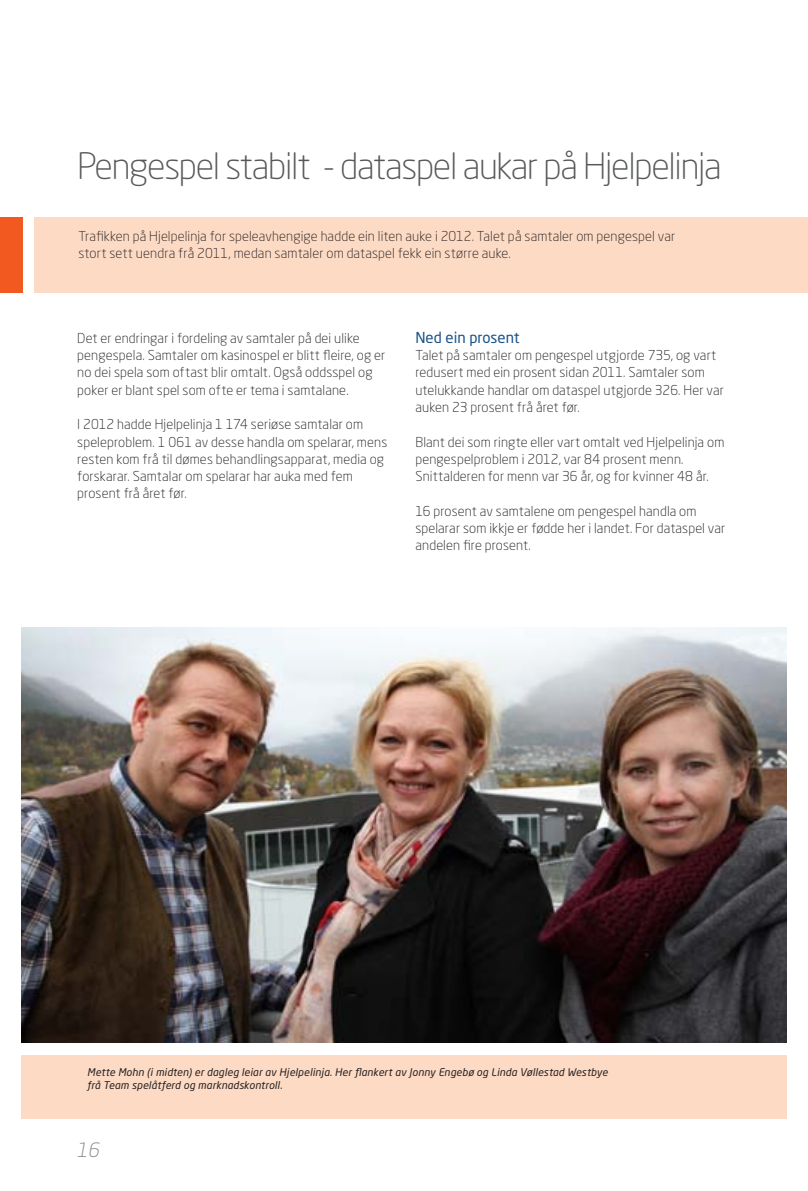
<style>
.page{position:relative;width:808px;height:1191px;background:#fff}
.page>*{position:absolute;margin:0;border:0;box-sizing:border-box;transform-origin:0 0}
.t1{font:300 36px "Neo Sans Std";letter-spacing:-.035em;color:#57585a}
.t2{font:italic 300 19.5px "Neo Sans Std";color:#808285}
.t3{font:15px "Neo Sans Std";color:#1d5487}
.t4{font:300 13.5px/17.2px "Neo Sans Std";letter-spacing:.01em;color:#231f20}
.t5{font:italic 10.5px/13.5px "Neo Sans Std";letter-spacing:.02em;color:#231f20}
</style>
<div class="page">
<div style="left:35px;top:217px;width:773px;height:76px;background:#fddac4"></div>
<img style="left:21px;top:627px;width:766px;height:415px">
<div style="left:0;top:217px;width:22px;height:75px;background:#f15921"></div>
<div style="left:21px;top:1055px;width:766px;height:63px;background:#fddac4"></div>
<h1 class="t1" style="left:77px;top:144px;width:646px">Pengespel stabilt - dataspel aukar på Hjelpelinja</h1>
<p class="t4" style="left:78px;top:227px;width:598px">Trafikken på Hjelpelinja for speleavhengige hadde ein liten auke i 2012. Talet på samtaler om pengespel var stort sett uendra frå 2011, medan samtaler om dataspel fekk ein større auke.</p>
<p class="t4" style="left:77px;top:329px;width:309px">Det er endringar i fordeling av samtaler på dei ulike pengespela. Samtaler om kasinospel er blitt fleire, og er no dei spela som oftast blir omtalt. Også oddsspel og poker er blant spel som ofte er tema i samtalane.</p>
<p class="t4" style="left:77px;top:415px;width:311px">I 2012 hadde Hjelpelinja 1 174 seriøse samtalar om speleproblem. 1 061 av desse handla om spelarar, mens resten kom frå til dømes behandlingsapparat, media og forskarar. Samtalar om spelarar har auka med fem prosent frå året før.</p>
<p class="t3" style="left:415px;top:328px;width:106px">Ned ein prosent</p>
<p class="t4" style="left:415px;top:346px;width:310px">Talet på samtaler om pengespel utgjorde 735, og vart redusert med ein prosent sidan 2011. Samtaler som utelukkande handlar om dataspel utgjorde 326. Her var auken 23 prosent frå året før.</p>
<p class="t4" style="left:415px;top:433px;width:310px">Blant dei som ringte eller vart omtalt ved Hjelpelinja om pengespelproblem i 2012, var 84 prosent menn.<br>Snittalderen for menn var 36 år, og for kvinner 48 år.</p>
<p class="t4" style="left:415px;top:502px;width:312px">16 prosent av samtalene om pengespel handla om spelarar som ikkje er fødde her i landet. For dataspel var andelen fire prosent.</p>
<p class="t5" style="left:87px;top:1065px;width:522px">Mette Mohn (i midten) er dagleg leiar av Hjelpelinja. Her flankert av Jonny Engebø og Linda Vøllestad Westbye frå Team spelåtferd og marknadskontroll.</p>
<h2 class="t2" style="left:77px;top:1138px;width:28px">16</h2>
</div>
